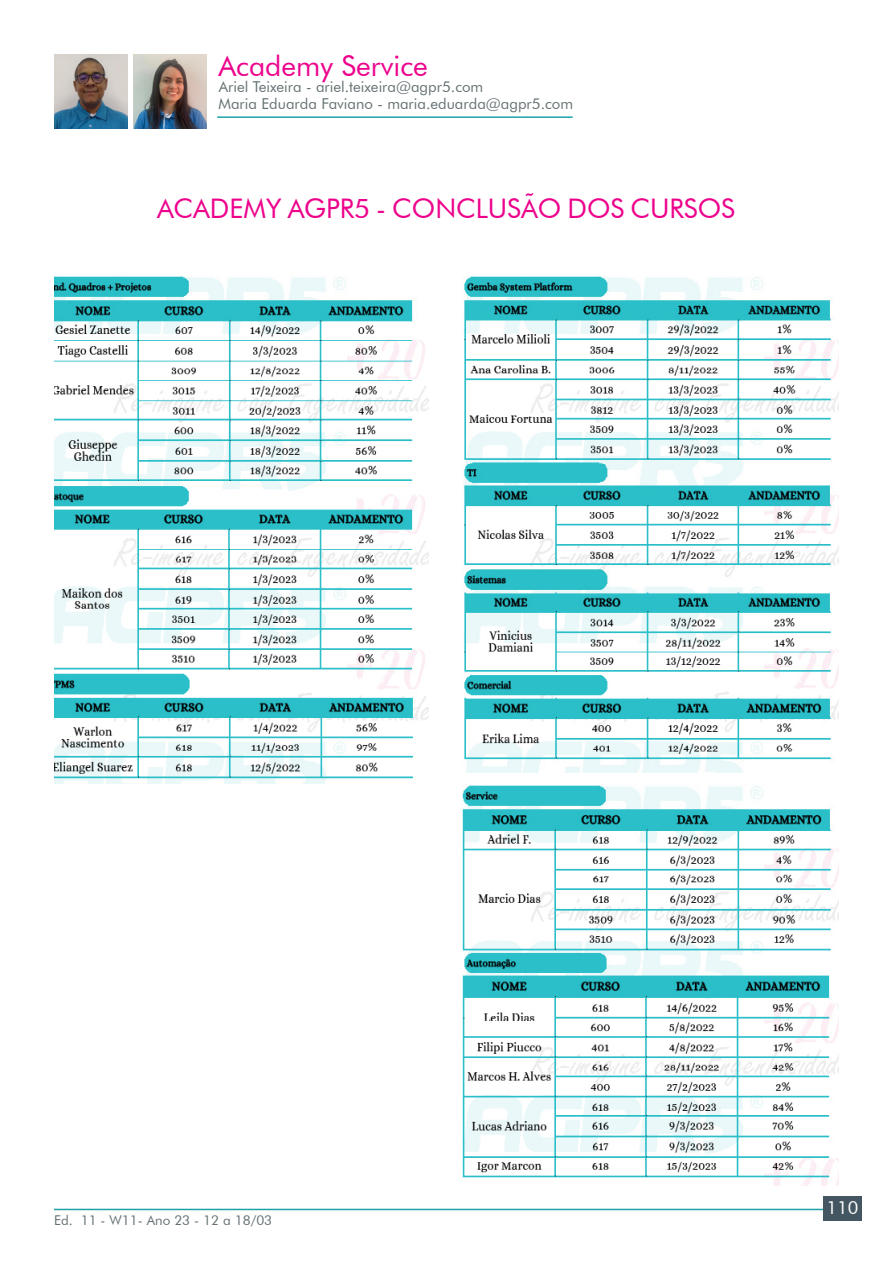
<style>
.page{position:relative;width:893px;height:1263px;background:#fff}
.page>*{position:absolute;margin:0;border:0;box-sizing:border-box;transform-origin:0 0}
.t1{font:28.5px "Futura BT";color:#ed028c}
.t2{font:27px "Futura BT";color:#ed028c}
.t3{font:18px "Futura BT";color:#fff}
.t4{font:15px "Futura BT";color:#657173}
.t5{font:13.5px "Futura BT";color:#657173}
</style>
<div class="page">
<hr style="left:54px;top:1209px;width:785px;height:1px;background:#1ea2aa">
<div style="left:823px;top:1197px;width:39px;height:24px;background:#445662"></div>
<hr style="left:217px;top:116px;width:356px;height:2px;background:#1ea2aa">
<img style="left:54px;top:55px;width:74px;height:73px">
<img style="left:133px;top:55px;width:74px;height:73px">
<img style="left:55px;top:276px;width:373px;height:508px">
<img style="left:462px;top:276px;width:377px;height:909px">
<p class="t1" style="left:218px;top:48px;width:211px">Academy Service</p>
<p class="t4" style="left:218px;top:95px;width:356px">Maria Eduarda Faviano - maria.eduarda@agpr5.com</p>
<p class="t4" style="left:219px;top:77px;width:266px">Ariel Teixeira - ariel.teixeira@agpr5.com</p>
<p class="t2" style="left:157px;top:192px;width:580px">ACADEMY AGPR5 - CONCLUSÃO DOS CURSOS</p>
<p class="t5" style="left:54px;top:1212px;width:220px">Ed. 11 - W11- Ano 23 - 12 a 18/03</p>
<p class="t3" style="left:826px;top:1197px;width:33px">110</p>
</div>
